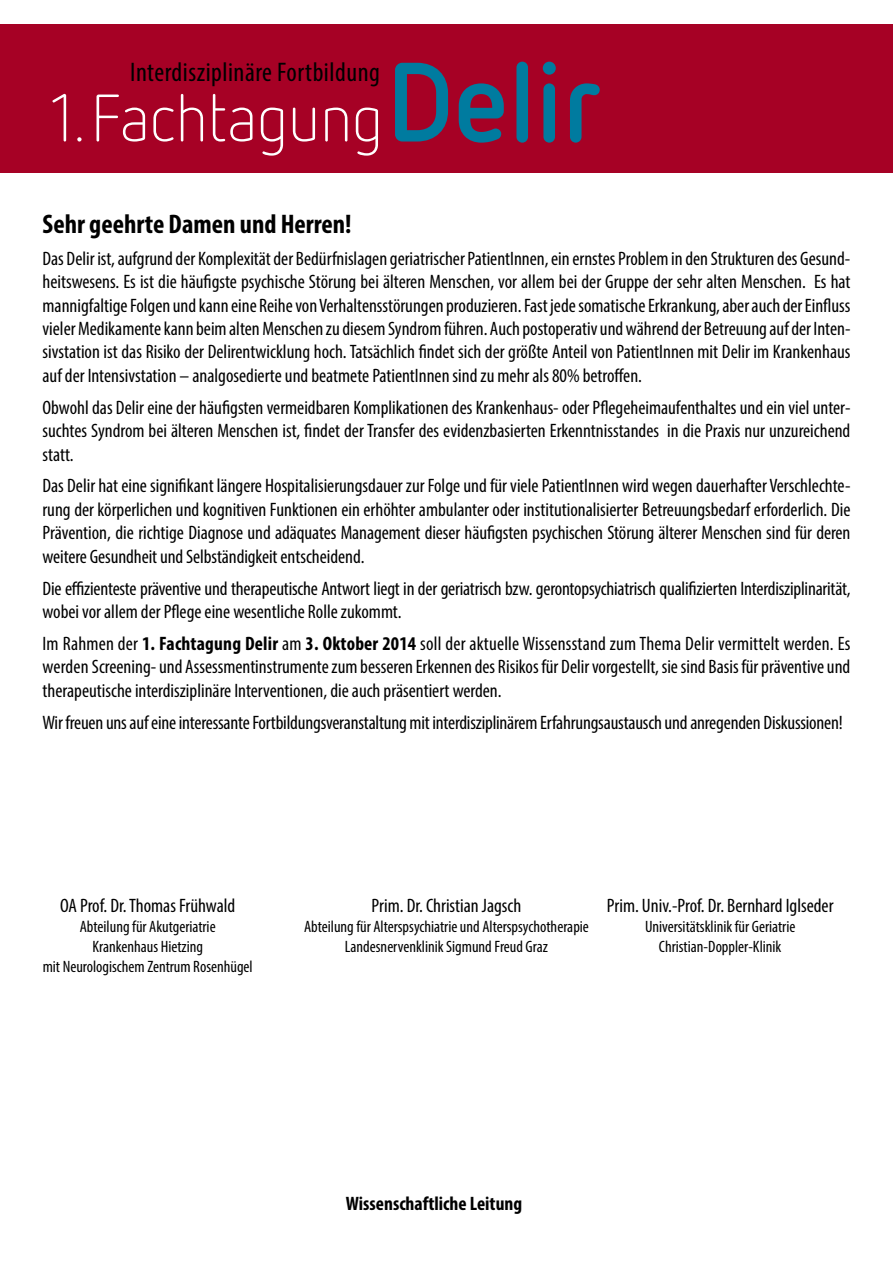
<style>
.page{position:relative;width:893px;height:1263px;background:#fff}
.page>*{position:absolute;margin:0;border:0;box-sizing:border-box;transform-origin:0 0}
.t1{font:300 66.15px "Netto OT";color:#fff}
.t2{font:condensed 27px "Myriad Pro";letter-spacing:.02em;color:#000}
.t3{font:700 condensed 27px "Myriad Pro";color:#000}
.t4{font:condensed 19.5px/23.4px "Myriad Pro";letter-spacing:-.01em;color:#000;text-align:justify}
.t5{font:700 condensed 19.5px "Myriad Pro";color:#000}
.t6{font:condensed 16.5px/19.8px "Myriad Pro";color:#000;text-align:center}
.s1{font-weight:700;font-size:112.35px;color:#007b9f}
.s2{font-weight:700}
</style>
<div class="page">
<div style="left:0;top:24px;width:893px;height:149px;background:#a60125"></div>
<h1 class="t1" style="left:51px;top:77px;width:552px">1. Fachtagung<span class="s1">Delir</span></h1>
<h2 class="t2" style="left:130px;top:56px;width:251px">Interdisziplinäre Fortbildung</h2>
<h2 class="t3" style="left:43px;top:207px;width:311px">Sehr geehrte Damen und Herren!</h2>
<p class="t4" style="left:43px;top:246px;width:809px">Das Delir ist, aufgrund der Komplexität der Bedürfnislagen geriatrischer PatientInnen, ein ernstes Problem in den Strukturen des Gesund&shy;heitswesens. Es ist die häufigste psychische Störung bei älteren Menschen, vor allem bei der Gruppe der sehr alten Menschen. Es hat mannigfaltige Folgen und kann eine Reihe von Verhaltensstörungen produzieren. Fast jede somatische Erkrankung, aber auch der Einfluss vieler Medikamente kann beim alten Menschen zu diesem Syndrom führen. Auch postoperativ und während der Betreuung auf der Inten&shy;sivstation ist das Risiko der Delirentwicklung hoch. Tatsächlich findet sich der größte Anteil von PatientInnen mit Delir im Krankenhaus auf der Intensivstation – analgosedierte und beatmete PatientInnen sind zu mehr als 80% betroffen.</p>
<p class="t4" style="left:43px;top:395px;width:809px">Obwohl das Delir eine der häufigsten vermeidbaren Komplikationen des Krankenhaus- oder Pflegeheimaufenthaltes und ein viel unter&shy;suchtes Syndrom bei älteren Menschen ist, findet der Transfer des evidenzbasierten Erkenntnisstandes in die Praxis nur unzureichend statt.</p>
<p class="t4" style="left:43px;top:474px;width:809px">Das Delir hat eine signifikant längere Hospitalisierungsdauer zur Folge und für viele PatientInnen wird wegen dauerhafter Verschlechte&shy;rung der körperlichen und kognitiven Funktionen ein erhöhter ambulanter oder institutionalisierter Betreuungsbedarf erforderlich. Die Prävention, die richtige Diagnose und adäquates Management dieser häufigsten psychischen Störung älterer Menschen sind für deren weitere Gesundheit und Selbständigkeit entscheidend.</p>
<p class="t4" style="left:43px;top:576px;width:809px">Die effizienteste präventive und therapeutische Antwort liegt in der geriatrisch bzw. gerontopsychiatrisch qualifizierten Interdisziplinarität, wobei vor allem der Pflege eine wesentliche Rolle zukommt.</p>
<p class="t4" style="left:43px;top:631px;width:809px">Im Rahmen der <span class="s2">1. Fachtagung Delir</span> am <span class="s2">3. Oktober 2014</span> soll der aktuelle Wissensstand zum Thema Delir vermittelt werden. Es werden Screening- und Assessmentinstrumente zum besseren Erkennen des Risikos für Delir vorgestellt, sie sind Basis für präventive und therapeutische interdisziplinäre Interventionen, die auch präsentiert werden.</p>
<p class="t4" style="left:43px;top:710px;width:802px">Wir freuen uns auf eine interessante Fortbildungsveranstaltung mit interdisziplinärem Erfahrungsaustausch und anregenden Diskussionen!</p>
<p class="t4" style="left:60px;top:894px;width:177px">OA Prof. Dr. Thomas Frühwald</p>
<p class="t6" style="left:43px;top:917px;width:212px">Abteilung für Akutgeriatrie<br>Krankenhaus Hietzing<br>mit Neurologischem Zentrum Rosenhügel</p>
<p class="t4" style="left:372px;top:894px;width:151px">Prim. Dr. Christian Jagsch</p>
<p class="t6" style="left:304px;top:917px;width:286px">Abteilung für Alterspsychiatrie und Alterspsychotherapie<br>Landesnervenklinik Sigmund Freud Graz</p>
<p class="t4" style="left:607px;top:894px;width:228px">Prim. Univ.-Prof. Dr. Bernhard Iglseder</p>
<p class="t6" style="left:645px;top:917px;width:152px">Universitätsklinik für Geriatrie<br>Christian-Doppler-Klinik</p>
<p class="t5" style="left:346px;top:1191px;width:178px">Wissenschaftliche Leitung</p>
</div>
